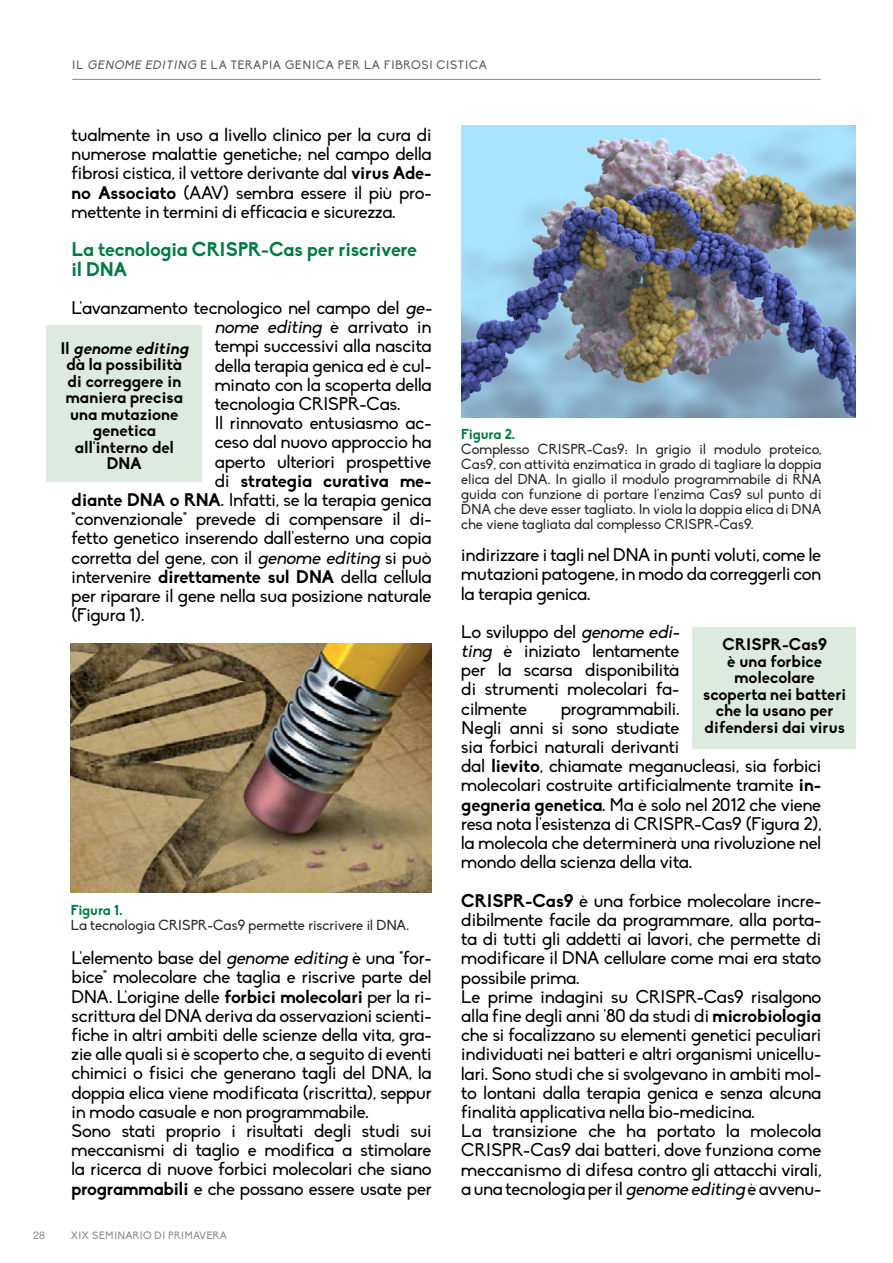
<style>
.page{position:relative;width:893px;height:1263px;background:#fff}
.page>*{position:absolute;margin:0;border:0;box-sizing:border-box;transform-origin:0 0}
.t1{font:700 19.5px/19.2px "Biko";letter-spacing:-.01em;color:#007a45}
.t2{font:18px/19.2px "Biko";letter-spacing:-.01em;color:#000}
.t3{font:italic 18px "Biko";color:#000}
.t4{font:700 18px "Biko";letter-spacing:-.01em;color:#000}
.t5{font:700 16.5px/16.5px "Biko";color:#000;text-align:center}
.t6{font:14.25px/15px "Biko";color:#282829;text-align:justify}
.t7{font:700 14.25px "Biko";letter-spacing:-.005em;color:#007a45}
.t8{font:12px "Biko";letter-spacing:.05em;color:#58585a}
.t9{font:italic 12px "Biko";color:#58585a}
.t10{font:10.5px "Biko";letter-spacing:.035em;color:#858688}
.t11{font:300 10.5px "Helvetica Neue LT Std";color:#616264}
.s1{font-style:normal}
.s2{font-style:italic}
.s3{font-weight:700}
.s4{font-weight:400}
</style>
<div class="page">
<hr style="left:72px;top:79px;width:749px;height:1px;background:#87888a">
<div style="left:47px;top:325px;width:155px;height:157px;background:#dceadf"></div>
<div style="left:692px;top:627px;width:164px;height:122px;background:#dceadf"></div>
<img style="left:71px;top:643px;width:360px;height:249px">
<img style="left:461px;top:126px;width:395px;height:291px">
<p class="t9" style="left:72px;top:58px;width:35px"><span class="s1">IL</span> GENO</p>
<p class="t8" style="left:124px;top:58px;width:364px"><span class="s2">ME EDITING</span>E LA TERAPIA GEN ICA PER LA FIBROSI CISTICA</p>
<p class="t2" style="left:72px;top:126px;width:362px;text-align:justify">tualmente in uso a livello clinico per la cura di numerose malattie genetiche; nel campo della fibrosi cistica, il vettore derivante dal <span class="s3">virus Ade&shy;no Associato</span> (AAV) sembra essere il più pro&shy;mettente in termini di efficacia e sicurezza.</p>
<p class="t1" style="left:72px;top:240px;width:347px">La tecnologia CRISPR-Cas per riscrivere il DNA</p>
<p class="t2" style="left:72px;top:298px;width:365px">L'avanzamento tecnologico nel campo del <span class="s2">ge-</span></p>
<p class="t3" style="left:215px;top:317px;width:218px">nome editing <span class="s1">è a r r i va to i n</span></p>
<p class="t2" style="left:215px;top:337px;width:218px">tempi successivi alla nascita</p>
<p class="t2" style="left:215px;top:356px;width:218px">della terapia genica ed è cul-</p>
<p class="t2" style="left:215px;top:375px;width:218px">minato con la scoperta della</p>
<p class="t2" style="left:215px;top:394px;width:187px">tecnologia CRISPR-Cas.</p>
<p class="t2" style="left:215px;top:414px;width:218px">Il rinnovato entusiasmo ac-</p>
<p class="t2" style="left:215px;top:433px;width:218px">ceso dal nuovo approccio ha</p>
<p class="t2" style="left:215px;top:452px;width:218px">aperto ulteriori prospettive</p>
<p class="t4" style="left:215px;top:470px;width:218px"><span class="s4">di</span> strategia curativa me-</p>
<p class="t2" style="left:72px;top:491px;width:361px"><span class="s3">diante DNA o RNA</span>. Infatti, se la terapia genica</p>
<p class="t2" style="left:72px;top:510px;width:362px">"convenzionale" prevede di compensare il di-</p>
<p class="t2" style="left:72px;top:529px;width:362px">fetto genetico inserendo dall'esterno una copia</p>
<p class="t2" style="left:72px;top:548px;width:362px">corretta del gene, con il <span class="s2">genome editing</span> si può</p>
<p class="t2" style="left:72px;top:567px;width:362px">intervenire <span class="s3">direttamente sul DNA</span> della cellula</p>
<p class="t2" style="left:72px;top:586px;width:362px">per riparare il gene nella sua posizione naturale</p>
<p class="t2" style="left:72px;top:606px;width:74px">(Figura 1).</p>
<p class="t5" style="left:60px;top:340px;width:133px">I l <span class="s2">genome editing </span>dà la possibilità di correggere in maniera precisa una mutazione genetica all'interno del<br>DNA</p>
<p class="t11" style="left:33px;top:1228px;width:13px">28</p>
<p class="t7" style="left:71px;top:901px;width:53px">Figura 1.</p>
<p class="t6" style="left:71px;top:917px;width:340px">La tecnologia CRISPR-Cas9 permette riscrivere il DNA.</p>
<p class="t2" style="left:72px;top:949px;width:362px">L'elemento base del <span class="s2">genome editing</span> è una "for&shy;bice" molecolare che taglia e riscrive parte del DNA. L'origine delle <span class="s3">forbici molecolari</span> per la ri&shy;scrittura del DNA deriva da osservazioni scienti&shy;fiche in altri ambiti delle scienze della vita, gra&shy;zie alle quali si è scoperto che, a seguito di eventi chimici o fisici che generano tagli del DNA, la doppia elica viene modificata (riscritta), seppur in modo casuale e non programmabile.<br>Sono stati proprio i risultati degli studi sui meccanismi di taglio e modifica a stimolare la ricerca di nuove forbici molecolari che siano <span class="s3">programmabili</span> e che possano essere usate per</p>
<p class="t10" style="left:71px;top:1229px;width:111px">XIX Semi nario di Primav</p>
<p class="t10" style="left:206px;top:1229px;width:15px">era</p>
<p class="t7" style="left:461px;top:425px;width:55px">Figura 2.</p>
<p class="t6" style="left:461px;top:442px;width:362px">Complesso CRISPR-Cas9: In grigio il modulo proteico, Cas9, con attività enzimatica in grado di tagliare la doppia elica del DNA. In giallo il modulo programmabile di RNA guida con funzione di portare l'enzima Cas9 sul punto di DNA che deve esser tagliato. In viola la doppia elica di DNA che viene tagliata dal complesso CRISPR-Cas9.</p>
<p class="t2" style="left:461px;top:546px;width:362px;text-align:justify">indirizzare i tagli nel DNA in punti voluti, come le mutazioni patogene, in modo da correggerli con la terapia genica.</p>
<p class="t2" style="left:461px;top:622px;width:223px">Lo sviluppo del <span class="s2">genome edi&shy;ting</span> è iniziato lentamente per la scarsa disponibilità di strumenti molecolari fa&shy;cilmente</p>
<p class="t5" style="left:703px;top:636px;width:145px">CRISPR-Cas9<br>è una forbice molecolare scoperta nei batteri che la usano per difendersi dai virus</p>
<p class="t2" style="left:461px;top:699px;width:362px;text-indent:100px">programmabili.<br>Negli anni si sono studiate<br>sia forbici naturali derivanti<br>dal <span class="s3">lievito</span>, chiamate meganucleasi, sia forbici molecolari costruite artificialmente tramite <span class="s3">in&shy;gegneria genetica</span>. Ma è solo nel 2012 che viene resa nota l'esistenza di CRISPR-Cas9 (Figura 2), la molecola che determinerà una rivoluzione nel mondo della scienza della vita.</p>
<p class="t2" style="left:461px;top:891px;width:362px"><span class="s3">CRISPR-Cas9</span> è una forbice molecolare incre&shy;dibilmente facile da programmare, alla porta&shy;ta di tutti gli addetti ai lavori, che permette di modificare il DNA cellulare come mai era stato possibile prima.<br>Le prime indagini su CRISPR-Cas9 risalgono alla fine degli anni '80 da studi di <span class="s3">microbiologia </span>che si focalizzano su elementi genetici peculiari individuati nei batteri e altri organismi unicellu&shy;lari. Sono studi che si svolgevano in ambiti mol&shy;to lontani dalla terapia genica e senza alcuna finalità applicativa nella bio-medicina.<br>La transizione che ha portato la molecola CRISPR-Cas9 dai batteri, dove funziona come meccanismo di difesa contro gli attacchi virali, a una tecnologia per il <span class="s2">genome editing</span> è avvenu-</p>
</div>
